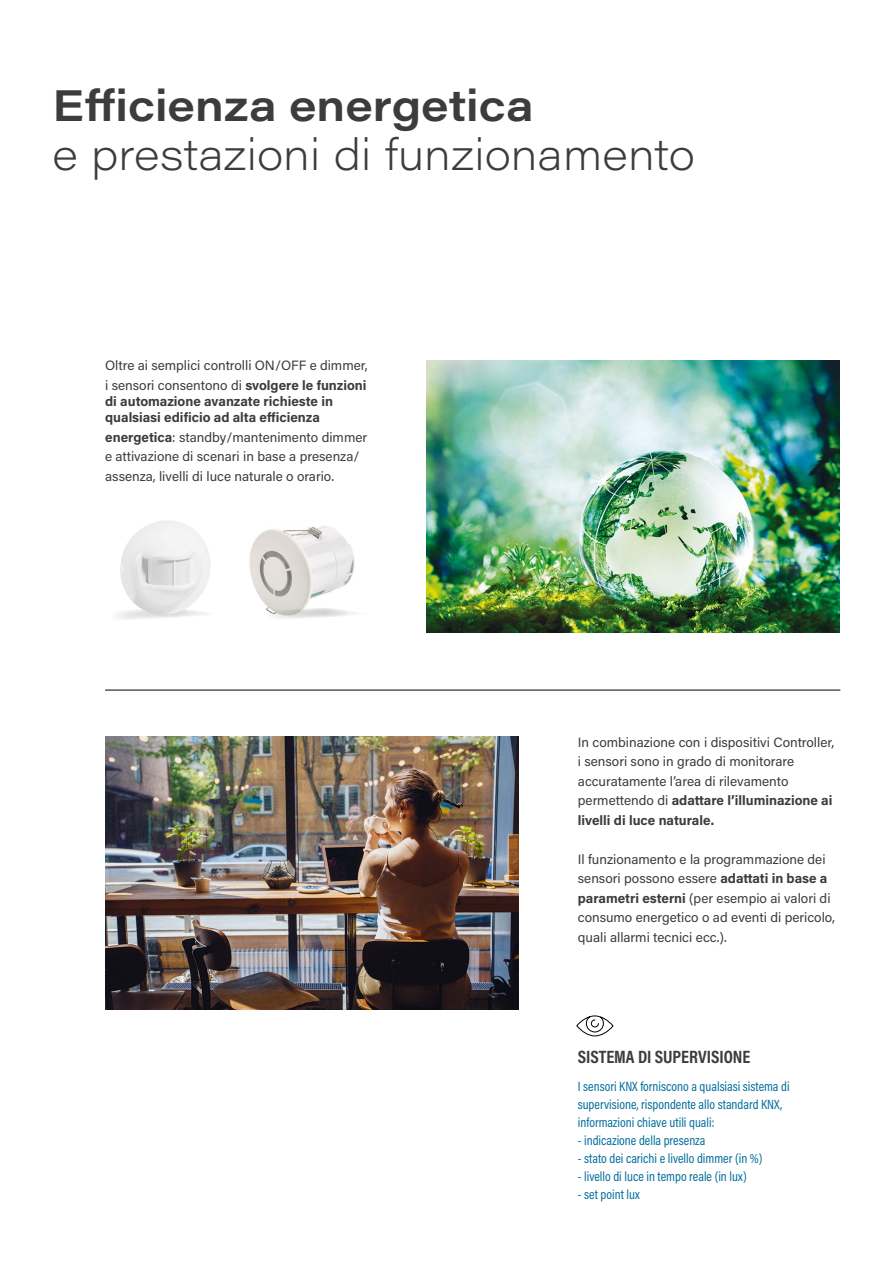
<style>
.page{position:relative;width:893px;height:1263px;background:#fff}
.page>*{position:absolute;margin:0;border:0;box-sizing:border-box;transform-origin:0 0}
.t1{font:200 43.5px "Acumin Pro Wide";color:#3c3c3b}
.t2{font:600 43.5px "Acumin Pro Wide";color:#3c3c3b}
.t3{font:700 18px "Acumin Pro Cond";color:#3c3c3b}
.t4{font:13.5px/19.5px "Acumin Pro";color:#3c3c3b}
.t5{font:13.5px/18px "Acumin Pro Cond";color:#006d9b}
.t6{font:700 13.5px/16.2px "Acumin Pro";color:#3c3c3b}
.s1{font-weight:700}
</style>
<div class="page">
<img style="left:105px;top:737px;width:413px;height:272px">
<svg style="left:576px;top:1015px;width:38px;height:22px"></svg>
<hr style="left:105px;top:690px;width:735px;height:1px;background:#000">
<img style="left:427px;top:360px;width:412px;height:273px">
<img style="left:120px;top:520px;width:91px;height:88px">
<img style="left:249px;top:526px;width:106px;height:82px">
<svg style="left:118px;top:608px;width:237px;height:11px"></svg>
<h1 class="t2" style="left:53px;top:74px;width:483px">Efficienza energetica</h1>
<h1 class="t1" style="left:53px;top:124px;width:644px">e prestazioni di funzionamento</h1>
<p class="t4" style="left:105px;top:355px;width:264px">Oltre ai semplici controlli ON/OFF e dimmer, i sensori consentono di <span class="s1">svolgere le funzioni</span></p>
<p class="t6" style="left:105px;top:392px;width:229px">di automazione avanzate richieste in qualsiasi edificio ad alta efficienza</p>
<p class="t4" style="left:105px;top:427px;width:264px"><span class="s1">energetica</span>: standby/mantenimento dimmer e attivazione di scenari in base a presenza/ assenza, livelli di luce naturale o orario.</p>
<p class="t4" style="left:578px;top:732px;width:258px">In combinazione con i dispositivi Controller, i sensori sono in grado di monitorare accuratamente l’area di rilevamento permettendo di <span class="s1">adattare l’illuminazione ai livelli di luce naturale.</span></p>
<p class="t4" style="left:578px;top:849px;width:259px">Il funzionamento e la programmazione dei sensori possono essere <span class="s1">adattati in base a parametri esterni</span> (per esempio ai valori di consumo energetico o ad eventi di pericolo, quali allarmi tecnici ecc.).</p>
<h2 class="t3" style="left:578px;top:1045px;width:174px">SISTEMA DI SUPERVISIONE</h2>
<p class="t5" style="left:578px;top:1077px;width:213px">I sensori KNX forniscono a qualsiasi sistema di supervisione, rispondente allo standard KNX, informazioni chiave utili quali:</p>
<p class="t5" style="left:578px;top:1131px;width:129px">- indicazione della presenza</p>
<p class="t5" style="left:578px;top:1149px;width:186px">- stato dei carichi e livello dimmer (in %)</p>
<p class="t5" style="left:578px;top:1167px;width:170px">- livello di luce in tempo reale (in lux)</p>
<p class="t5" style="left:578px;top:1185px;width:63px">- set point lux</p>
</div>
